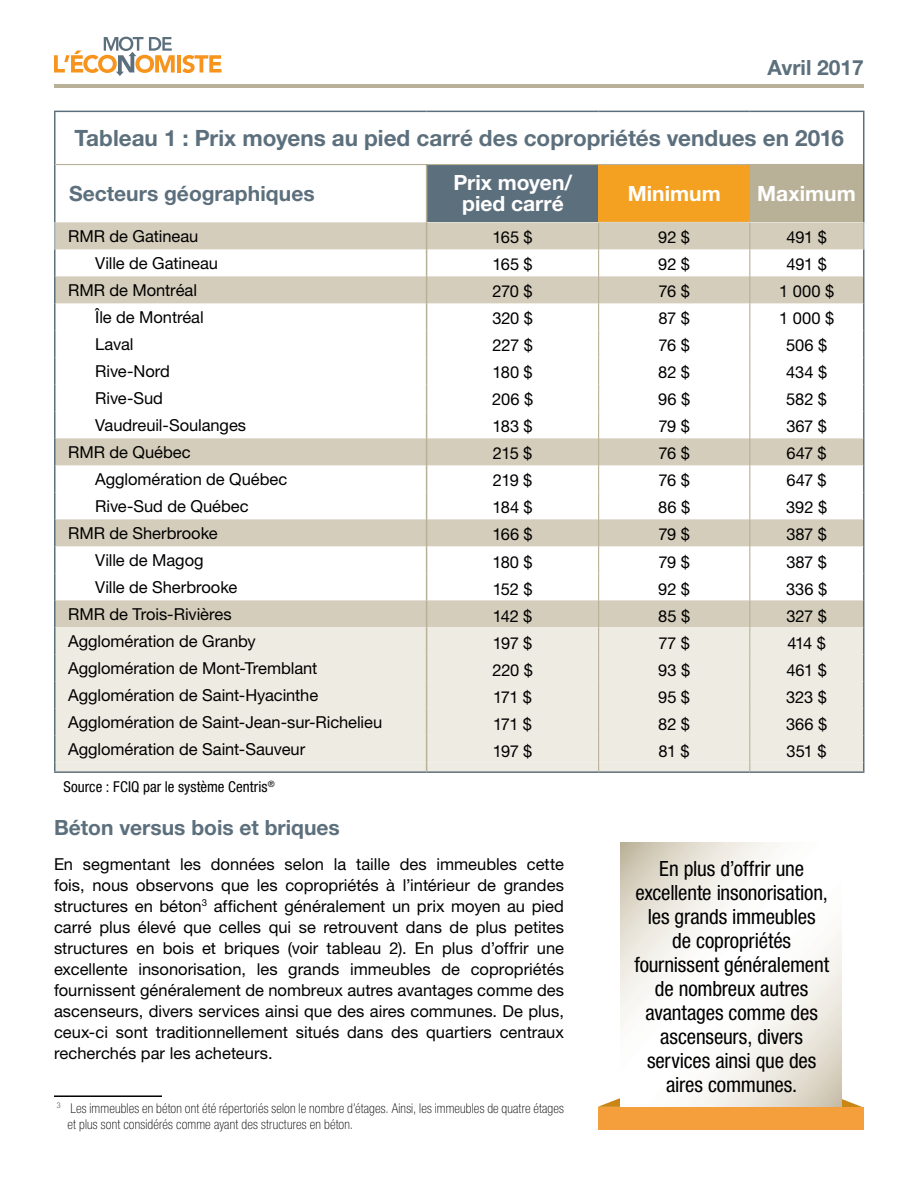
<style>
.page{position:relative;width:918px;height:1188px;background:#fff}
.page>*{position:absolute;margin:0;border:0;box-sizing:border-box;transform-origin:0 0}
.t1{font:700 22.5px "Helvetica Neue LT Std";color:#5c6f7c}
.t2{font:condensed 21px/24px "Helvetica Neue LT Std";letter-spacing:-.01em;color:#000;text-align:center}
.t3{font:700 21px "Helvetica Neue LT Std";color:#5c6f7c}
.t4{font:700 21px/21px "Helvetica Neue LT Std";color:#fff;text-align:center}
.t5{font:16.5px/21px "Helvetica Neue LT Std";letter-spacing:-.005em;color:#000;text-align:justify}
.t6{font:condensed 15px "Helvetica Neue LT Std";color:#000}
.t7{font:100 condensed 13.5px/16.5px "Helvetica Neue LT Std";letter-spacing:.01em;color:#000}
</style>
<div class="page">
<hr style="left:178px;top:55px;width:3px;height:18px;background:#f7941e">
<svg style="left:182px;top:55px;width:40px;height:18px"></svg>
<svg style="left:54px;top:37px;width:121px;height:39px"></svg>
<hr style="left:54px;top:84px;width:810px;height:3px;background:#b9b098">
<hr style="left:54px;top:1095px;width:108px;height:2px;background:#000">
<div style="left:427px;top:165px;width:172px;height:57px;background:#5c6f7c"></div>
<div style="left:599px;top:165px;width:151px;height:57px;background:#f4a021"></div>
<div style="left:750px;top:165px;width:114px;height:57px;background:#b9b098"></div>
<hr style="left:54px;top:111px;width:373px;height:1px;background:#5c6f7c">
<hr style="left:54px;top:112px;width:2px;height:53px;background:#5c6f7c">
<hr style="left:427px;top:111px;width:172px;height:1px;background:#5c6f7c">
<hr style="left:599px;top:111px;width:151px;height:1px;background:#5c6f7c">
<hr style="left:750px;top:111px;width:114px;height:1px;background:#5c6f7c">
<hr style="left:863px;top:112px;width:1px;height:53px;background:#5c6f7c">
<hr style="left:54px;top:165px;width:2px;height:57px;background:#5c6f7c">
<hr style="left:863px;top:165px;width:1px;height:57px;background:#5c6f7c">
<hr style="left:54px;top:771px;width:373px;height:2px;background:#5c6f7c">
<hr style="left:427px;top:771px;width:172px;height:2px;background:#5c6f7c">
<hr style="left:599px;top:771px;width:151px;height:2px;background:#5c6f7c">
<hr style="left:750px;top:771px;width:114px;height:2px;background:#5c6f7c">
<hr style="left:426px;top:165px;width:1px;height:57px;background:#b9b098">
<svg style="left:54px;top:222px;width:810px;height:550px"></svg>
<hr style="left:56px;top:164px;width:371px;height:1px;background:#b9b098">
<hr style="left:427px;top:164px;width:172px;height:1px;background:#b9b098">
<hr style="left:599px;top:164px;width:151px;height:1px;background:#b9b098">
<hr style="left:750px;top:164px;width:113px;height:1px;background:#b9b098">
<svg style="left:842px;top:1099px;width:20px;height:8px"></svg>
<svg style="left:598px;top:1098px;width:22px;height:9px"></svg>
<svg style="left:621px;top:842px;width:221px;height:265px"></svg>
<div style="left:599px;top:1107px;width:265px;height:22px;background:#f49f3b"></div>
<p class="t3" style="left:768px;top:55px;width:98px">Avril 2017</p>
<h1 class="t1" style="left:74px;top:124px;width:771px">Tableau 1 : Prix moyens au pied carré des copropriétés vendues en 2016</h1>
<p class="t3" style="left:69px;top:180px;width:247px">Secteurs géographiques</p>
<p class="t4" style="left:454px;top:172px;width:120px">Prix moyen/ pied carré</p>
<p class="t4" style="left:628px;top:183px;width:94px">Minimum</p>
<p class="t4" style="left:757px;top:183px;width:100px">Maximum</p>
<p class="t5" style="left:68px;top:225px;width:132px">RMR de Gatineau</p>
<p class="t5" style="left:493px;top:227px;width:42px">165 $</p>
<p class="t5" style="left:658px;top:227px;width:33px">92 $</p>
<p class="t5" style="left:786px;top:227px;width:42px">491 $</p>
<p class="t5" style="left:95px;top:252px;width:124px">Ville de Gatineau</p>
<p class="t5" style="left:493px;top:254px;width:42px">165 $</p>
<p class="t5" style="left:658px;top:254px;width:33px">92 $</p>
<p class="t5" style="left:786px;top:254px;width:42px">491 $</p>
<p class="t5" style="left:68px;top:279px;width:130px">RMR de Montréal</p>
<p class="t5" style="left:493px;top:281px;width:42px">270 $</p>
<p class="t5" style="left:659px;top:281px;width:33px">76 $</p>
<p class="t5" style="left:779px;top:281px;width:57px">1 000 $</p>
<p class="t5" style="left:95px;top:306px;width:110px">Île de Montréal</p>
<p class="t5" style="left:492px;top:308px;width:42px">320 $</p>
<p class="t5" style="left:659px;top:308px;width:33px">87 $</p>
<p class="t5" style="left:779px;top:308px;width:57px">1 000 $</p>
<p class="t5" style="left:95px;top:333px;width:40px">Laval</p>
<p class="t5" style="left:492px;top:335px;width:42px">227 $</p>
<p class="t5" style="left:659px;top:335px;width:33px">76 $</p>
<p class="t5" style="left:786px;top:335px;width:43px">506 $</p>
<p class="t5" style="left:95px;top:360px;width:76px">Rive-Nord</p>
<p class="t5" style="left:493px;top:362px;width:42px">180 $</p>
<p class="t5" style="left:658px;top:362px;width:33px">82 $</p>
<p class="t5" style="left:786px;top:362px;width:43px">434 $</p>
<p class="t5" style="left:95px;top:387px;width:69px">Rive-Sud</p>
<p class="t5" style="left:492px;top:389px;width:43px">206 $</p>
<p class="t5" style="left:658px;top:389px;width:34px">96 $</p>
<p class="t5" style="left:786px;top:389px;width:42px">582 $</p>
<p class="t5" style="left:95px;top:414px;width:152px">Vaudreuil-Soulanges</p>
<p class="t5" style="left:493px;top:416px;width:42px">183 $</p>
<p class="t5" style="left:658px;top:416px;width:33px">79 $</p>
<p class="t5" style="left:786px;top:416px;width:42px">367 $</p>
<p class="t5" style="left:68px;top:441px;width:124px">RMR de Québec</p>
<p class="t5" style="left:493px;top:443px;width:41px">215 $</p>
<p class="t5" style="left:659px;top:443px;width:33px">76 $</p>
<p class="t5" style="left:787px;top:443px;width:42px">647 $</p>
<p class="t5" style="left:95px;top:468px;width:194px">Agglomération de Québec</p>
<p class="t5" style="left:493px;top:470px;width:41px">219 $</p>
<p class="t5" style="left:659px;top:470px;width:33px">76 $</p>
<p class="t5" style="left:787px;top:470px;width:42px">647 $</p>
<p class="t5" style="left:95px;top:495px;width:155px">Rive-Sud de Québec</p>
<p class="t5" style="left:493px;top:497px;width:42px">184 $</p>
<p class="t5" style="left:658px;top:497px;width:33px">86 $</p>
<p class="t5" style="left:786px;top:497px;width:43px">392 $</p>
<p class="t5" style="left:68px;top:522px;width:151px">RMR de Sherbrooke</p>
<p class="t5" style="left:493px;top:524px;width:42px">166 $</p>
<p class="t5" style="left:658px;top:524px;width:33px">79 $</p>
<p class="t5" style="left:786px;top:524px;width:42px">387 $</p>
<p class="t5" style="left:95px;top:549px;width:110px">Ville de Magog</p>
<p class="t5" style="left:493px;top:551px;width:42px">180 $</p>
<p class="t5" style="left:658px;top:551px;width:33px">79 $</p>
<p class="t5" style="left:786px;top:551px;width:42px">387 $</p>
<p class="t5" style="left:95px;top:576px;width:144px">Ville de Sherbrooke</p>
<p class="t5" style="left:493px;top:578px;width:41px">152 $</p>
<p class="t5" style="left:658px;top:578px;width:33px">92 $</p>
<p class="t5" style="left:786px;top:578px;width:43px">336 $</p>
<p class="t5" style="left:68px;top:603px;width:165px">RMR de Trois-Rivières</p>
<p class="t5" style="left:493px;top:605px;width:41px">142 $</p>
<p class="t5" style="left:658px;top:605px;width:33px">85 $</p>
<p class="t5" style="left:786px;top:605px;width:42px">327 $</p>
<p class="t5" style="left:68px;top:630px;width:189px">Agglomération de Granby</p>
<p class="t5" style="left:493px;top:632px;width:41px">197 $</p>
<p class="t5" style="left:658px;top:632px;width:33px">77 $</p>
<p class="t5" style="left:787px;top:632px;width:40px">414 $</p>
<p class="t5" style="left:68px;top:657px;width:251px">Agglomération de Mont-Tremblant</p>
<p class="t5" style="left:492px;top:659px;width:42px">220 $</p>
<p class="t5" style="left:658px;top:659px;width:33px">93 $</p>
<p class="t5" style="left:786px;top:659px;width:42px">461 $</p>
<p class="t5" style="left:68px;top:684px;width:252px">Agglomération de Saint-Hyacinthe</p>
<p class="t5" style="left:493px;top:686px;width:40px">171 $</p>
<p class="t5" style="left:658px;top:686px;width:33px">95 $</p>
<p class="t5" style="left:786px;top:686px;width:42px">323 $</p>
<p class="t5" style="left:68px;top:711px;width:316px">Agglomération de Saint-Jean-sur-Richelieu</p>
<p class="t5" style="left:493px;top:713px;width:40px">171 $</p>
<p class="t5" style="left:658px;top:713px;width:33px">82 $</p>
<p class="t5" style="left:786px;top:713px;width:43px">366 $</p>
<p class="t5" style="left:68px;top:738px;width:238px">Agglomération de Saint-Sauveur</p>
<p class="t5" style="left:493px;top:740px;width:41px">197 $</p>
<p class="t5" style="left:659px;top:740px;width:33px">81 $</p>
<p class="t5" style="left:787px;top:740px;width:42px">351 $</p>
<p class="t6" style="left:63px;top:778px;width:213px">Source : FCIQ par le système Centris<sup>®</sup></p>
<p class="t3" style="left:54px;top:815px;width:287px">Béton versus bois et briques</p>
<p class="t5" style="left:54px;top:853px;width:512px">En segmentant les données selon la taille des immeubles cette fois, nous observons que les copropriétés à l’intérieur de grandes structures en béton<sup>3</sup> affichent généralement un prix moyen au pied carré plus élevé que celles qui se retrouvent dans de plus petites structures en bois et briques (voir tableau 2). En plus d’offrir une excellente insonorisation, les grands immeubles de copropriétés fournissent généralement de nombreux autres avantages comme des ascenseurs, divers services ainsi que des aires communes. De plus, ceux-ci sont traditionnellement situés dans des quartiers centraux recherchés par les acheteurs.</p>
<p class="t7" style="left:67px;top:1100px;width:498px;text-indent:-11px"><sup>3</sup> Les immeubles en béton ont été répertoriés selon le nombre d’étages. Ainsi, les immeubles de quatre étages et plus sont considérés comme ayant des structures en béton.</p>
<p class="t2" style="left:634px;top:856px;width:196px">En plus d’offrir une excellente insonorisation, les grands immeubles<br>de copropriétés fournissent généralement de nombreux autres avantages comme des ascenseurs, divers services ainsi que des aires communes.</p>
</div>
